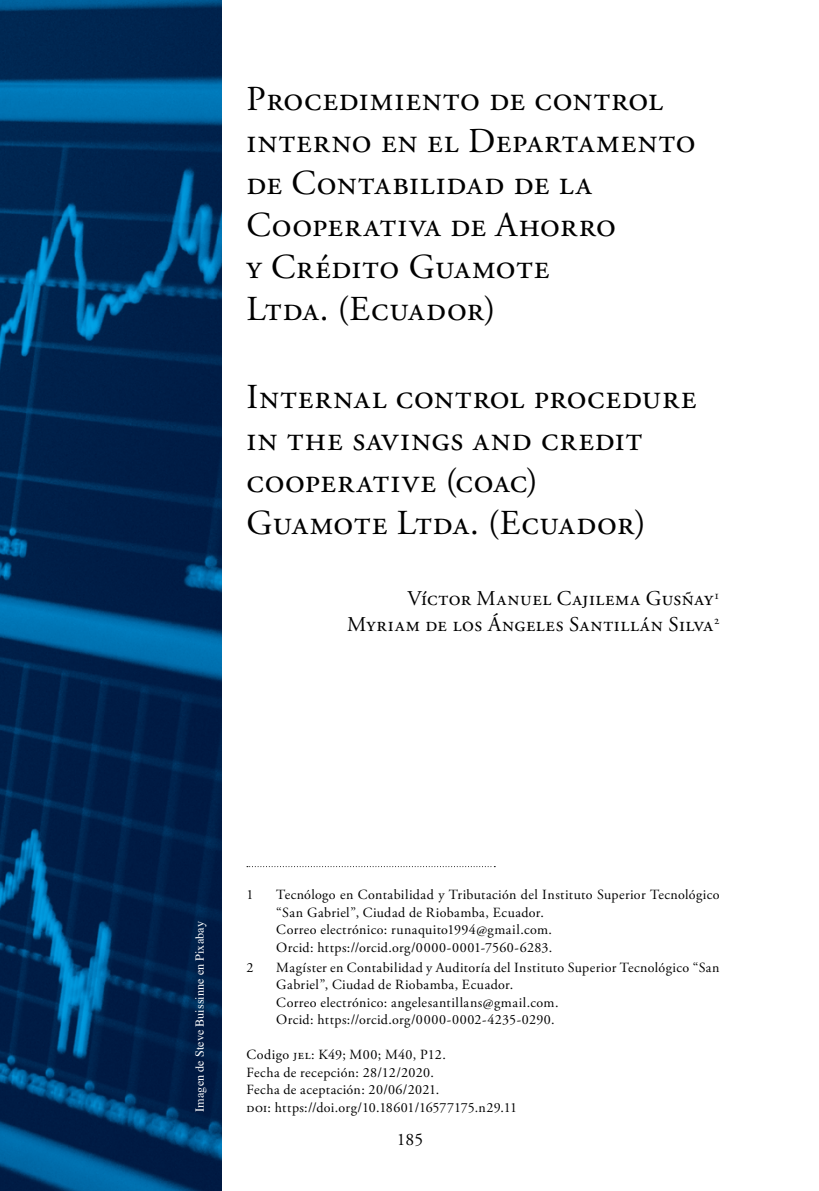
<style>
.page{position:relative;width:819px;height:1191px;background:#fff}
.page>*{position:absolute;margin:0;border:0;box-sizing:border-box;transform-origin:0 0}
.Tit_Art{font:35px/42px "Adobe Garamond Pro";letter-spacing:.02em;color:#000}
.Tit_ingles{font:35px/42px "Adobe Garamond Pro";letter-spacing:.02em;color:#000}
.Autor_1{font:21px "Adobe Garamond Pro";letter-spacing:.025em;color:#000}
.t1{font:17.5px "Adobe Garamond Pro";color:#000}
.Pie_N{font:14px/17.5px "Adobe Garamond Pro";letter-spacing:.03em;color:#000}
.Pie_N-2{font:14px "Adobe Garamond Pro";color:#000}
.t2{font:12.25px "Times";color:#fff}
</style>
<div class="page">
<img style="left:0;top:0;width:222px;height:1191px">
<svg style="left:247px;top:866px;width:248px;height:1px"></svg>
<p class="Tit_Art" style="left:246px;top:79px;width:450px">Procedimiento de control interno en el Departamento de Contabilidad de la<br>Cooperativa de Ahorro<br>y Crédito Guamote<br>Ltda. (Ecuador)</p>
<p class="Tit_ingles" style="left:246px;top:377px;width:451px">Internal control procedure in the savings and credit cooperative (coac)<br>Guamote Ltda. (Ecuador)</p>
<p class="Autor_1" style="left:407px;top:586px;width:314px">Víctor Manuel Cajilema Gusñay<sup>1</sup></p>
<p class="Autor_1" style="left:347px;top:611px;width:374px">Myriam de los Ángeles Santillán Silva<sup>2</sup></p>
<p class="t2" style="left:188px;top:1111px;width:192px;rotate:-90deg">Imagen de Steve Buissinne en Pixabay</p>
<p class="Pie_N" style="left:246px;top:886px;width:8px">1</p>
<p class="Pie_N" style="left:276px;top:886px;width:445px">Tecnólogo en Contabilidad y Tributación del Instituto Superior Tecnológico “San Gabriel”, Ciudad de Riobamba, Ecuador.</p>
<p class="Pie_N" style="left:276px;top:921px;width:277px">Correo electrónico: runaquito1994@gmail.com.</p>
<p class="Pie_N" style="left:276px;top:938px;width:277px">Orcid: https://orcid.org/0000-0001-7560-6283.</p>
<p class="Pie_N" style="left:246px;top:958px;width:8px">2</p>
<p class="Pie_N" style="left:276px;top:958px;width:445px">Magíster en Contabilidad y Auditoría del Instituto Superior Tecnológico “San<br>Gabriel”, Ciudad de Riobamba, Ecuador.</p>
<p class="Pie_N" style="left:276px;top:993px;width:284px">Correo electrónico: angelesantillans@gmail.com.</p>
<p class="Pie_N" style="left:276px;top:1011px;width:280px">Orcid: https://orcid.org/0000-0002-4235-0290.</p>
<p class="Pie_N" style="left:246px;top:1046px;width:201px">Codigo Jel: K49; M00; M40, P12.</p>
<p class="Pie_N" style="left:246px;top:1063px;width:189px">Fecha de recepción: 28/12/2020.</p>
<p class="Pie_N" style="left:246px;top:1081px;width:194px">Fecha de aceptación: 20/06/2021.</p>
<p class="Pie_N-2" style="left:246px;top:1098px;width:272px">DOI: https://doi.org/10.18601/16577175.n29.11</p>
<p class="t1" style="left:397px;top:1128px;width:28px">185</p>
</div>
